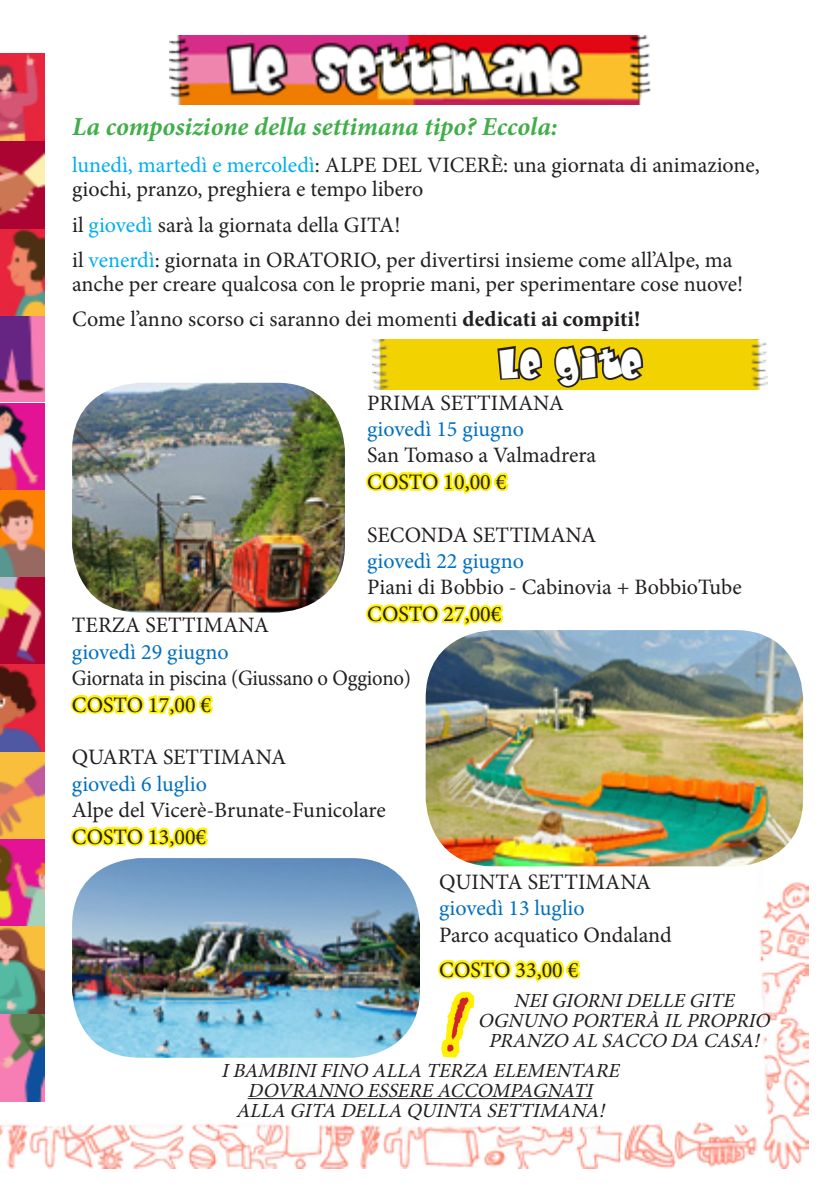
<style>
.page{position:relative;width:840px;height:1191px;background:#fff}
.page>*{position:absolute;margin:0;border:0;box-sizing:border-box;transform-origin:0 0}
.t1{font:italic 80px "Blackadder ITC";color:#d1232a}
.t2{font:36px "Baby Kruffy";letter-spacing:.1em;color:#fff}
.t3{font:italic 700 26px "Minion Pro";color:#40ae49}
.t4{font:22px/26.4px "Minion Pro";color:#231f20}
.t5{font:22px/26.4px "Minion Pro";color:#231f20;scale:.94 1}
.t6{font:22px "Minion Pro";color:#0070c0}
.t7{font:italic 20px/20px "Minion Pro";color:#231f20;text-align:center}
.s1{color:#00aeef}
.s2{font-weight:700}
.s3{color:#0070c0}
</style>
<div class="page">
<img style="left:0;top:866px;width:808px;height:302px">
<img style="left:72px;top:858px;width:348px;height:199px">
<img style="left:425px;top:630px;width:377px;height:236px">
<img style="left:72px;top:383px;width:273px;height:229px">
<img style="left:169px;top:36px;width:482px;height:68px">
<img style="left:0;top:54px;width:45px;height:347px">
<img style="left:0;top:403px;width:45px;height:698px">
<img style="left:372px;top:339px;width:395px;height:50px">
<svg style="left:551px;top:343px;width:94px;height:47px;background:#9f8a0c"></svg>
<svg style="left:70px;top:694px;width:144px;height:23px"></svg>
<svg style="left:70px;top:826px;width:139px;height:23px"></svg>
<svg style="left:366px;top:343px;width:178px;height:151px"></svg>
<svg style="left:366px;top:604px;width:138px;height:22px"></svg>
<hr style="left:247px;top:1098px;width:345px;height:1px;background:#231f20">
<svg style="left:434px;top:957px;width:148px;height:125px"></svg>
<p class="t3" style="left:72px;top:108px;width:487px">La composizione della settimana tipo? Eccola:</p>
<p class="t4" style="left:72px;top:153px;width:688px;line-height:24px"><span class="s1">lunedì, martedì e mercoledì</span>: ALPE DEL VICERÈ: una giornata di animazione, giochi, pranzo, preghiera e tempo libero</p>
<p class="t4" style="left:72px;top:211px;width:330px">il <span class="s1">giovedì</span> sarà la giornata della GITA!</p>
<p class="t4" style="left:72px;top:248px;width:672px;line-height:24px">il <span class="s1">venerdì</span>: giornata in ORATORIO, per divertirsi insieme come all’Alpe, ma anche per creare qualcosa con le proprie mani, per sperimentare cose nuove!</p>
<p class="t4" style="left:72px;top:306px;width:569px">Come l’anno scorso ci saranno dei momenti <span class="s2">dedicati ai compiti!</span></p>
<p class="t2" style="left:499px;top:336px;width:142px">Le gite</p>
<p class="t4" style="left:367px;top:389px;width:198px">PRIMA SETTIMANA</p>
<p class="t6" style="left:367px;top:414px;width:158px">giovedì 15 giugno</p>
<p class="t4" style="left:367px;top:442px;width:230px">San Tomaso a Valmadrera</p>
<p class="t4" style="left:367px;top:468px;width:141px">COSTO 10,00 €</p>
<p class="t4" style="left:367px;top:521px;width:230px">SECONDA SETTIMANA</p>
<p class="t4" style="left:367px;top:548px;width:376px"><span class="s3">giovedì 22 giugno<br></span>Piani di Bobbio - Cabinovia + BobbioTube</p>
<p class="t4" style="left:367px;top:600px;width:136px">COSTO 27,00€</p>
<p class="t4" style="left:72px;top:612px;width:198px">TERZA SETTIMANA</p>
<p class="t5" style="left:72px;top:638px;width:362px"><span class="s3">giovedì 29 giugno<br></span>Giornata in piscina (Giussano o Oggiono)</p>
<p class="t4" style="left:72px;top:691px;width:141px">COSTO 17,00 €</p>
<p class="t4" style="left:72px;top:744px;width:216px">QUARTA SETTIMANA</p>
<p class="t4" style="left:72px;top:770px;width:315px"><span class="s3">giovedì 6 luglio<br></span>Alpe del Vicerè-Brunate-Funicolare</p>
<p class="t4" style="left:72px;top:823px;width:136px">COSTO 13,00€</p>
<p class="t4" style="left:439px;top:868px;width:213px">QUINTA SETTIMANA</p>
<p class="t6" style="left:439px;top:893px;width:147px">giovedì 13 luglio</p>
<p class="t4" style="left:439px;top:921px;width:234px">Parco acquatico Ondaland</p>
<p class="t4" style="left:439px;top:956px;width:141px">COSTO 33,00 €</p>
<p class="t7" style="left:477px;top:990px;width:299px">NEIGIORNIDELLEGITE<br>OGNUNO PORTERÀ ILPROPRIO</p>
<p class="t1" style="left:441px;top:978px;width:28px">!</p>
<p class="t7" style="left:488px;top:1030px;width:278px">PRANZO ALSACCO DA CASA!</p>
<p class="t7" style="left:221px;top:1060px;width:405px">IBAMBINIFINO ALLA TERZA ELEMENTARE<br>DOVRANNO ESSEREACCOMPAGNATI<br>ALLA GITA DELLA QUINTA SETTIMANA!</p>
</div>
